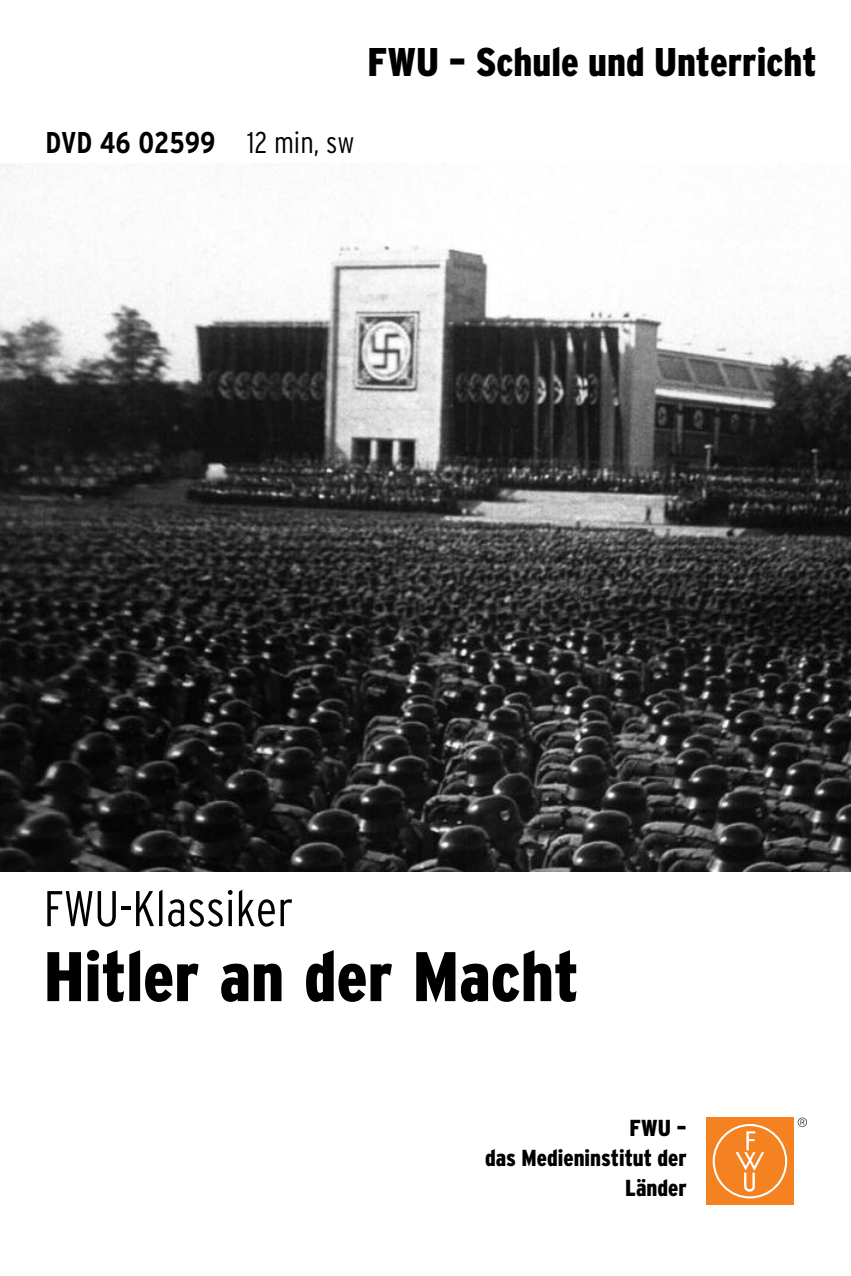
<style>
.page{position:relative;width:851px;height:1276px;background:#fff}
.page>*{position:absolute;margin:0;border:0;box-sizing:border-box;transform-origin:0 0}
.t1{font:900 condensed 70px "Interstate";color:#000}
.t2{font:300 condensed 50px "Interstate";color:#000}
.t3{font:900 condensed 40px "Interstate";color:#000}
.t4{font:700 condensed 30px "Interstate";color:#000}
.t5{font:900 condensed 23px/30px "Interstate";color:#000;text-align:right}
.s1{font-weight:300}
</style>
<div class="page">
<img style="left:0;top:164px;width:850px;height:708px">
<div style="left:706px;top:1117px;width:87px;height:88px;background:#f58220"></div>
<div style="left:712px;top:1124px;width:75px;height:74px;border:2px solid #fff;border-radius:50%"></div>
<svg style="left:735px;top:1131px;width:29px;height:60px"></svg>
<svg style="left:797px;top:1117px;width:9px;height:9px"></svg>
<h3 class="t3" style="left:367px;top:38px;width:450px">FWU – Schule und Unterricht</h3>
<h3 class="t4" style="left:45px;top:125px;width:310px">DVD 46 02599 <span class="s1">12 min, sw</span></h3>
<h2 class="t2" style="left:44px;top:879px;width:251px">FWU-Klassiker</h2>
<h1 class="t1" style="left:44px;top:936px;width:536px">Hitler an der Macht</h1>
<p class="t5" style="left:485px;top:1113px;width:203px">FWU –<br>das Medieninstitut der<br>Länder</p>
</div>
